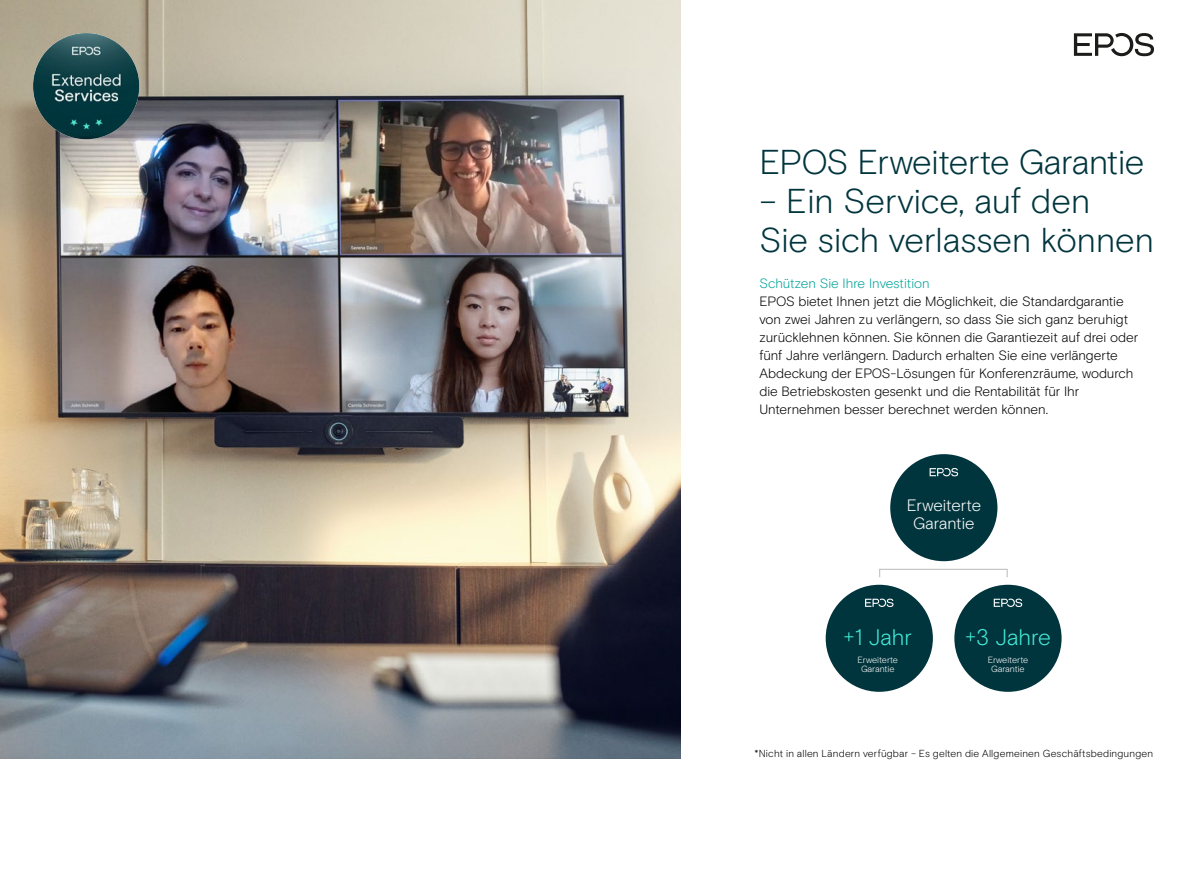
<style>
.page{position:relative;width:1187px;height:893px;background:#fff}
.page>*{position:absolute;margin:0;border:0;box-sizing:border-box;transform-origin:0 0}
.t1{font:300 34.5px/39px "EPOS Basis";letter-spacing:-.01em;color:#00353d}
.t2{font:300 22.5px "EPOS Basis";letter-spacing:-.01em;color:#44ead6}
.t3{font:300 16.5px/18px "EPOS Basis";letter-spacing:-.01em;color:#fff;text-align:center}
.t4{font:300 13.5px/18px "EPOS Basis";letter-spacing:-.005em;color:#000}
.t5{font:300 13.5px "EPOS Basis";color:#00a399}
.t6{font:300 10.2px "EPOS Basis";letter-spacing:.015em;color:#000}
.t7{font:300 9px/9px "EPOS Basis";letter-spacing:-.01em;color:#fff;text-align:center}
</style>
<div class="page">
<img style="left:0;top:0;width:680px;height:758px">
<svg style="left:1073px;top:33px;width:80px;height:23px"></svg>
<img style="left:33px;top:33px;width:106px;height:106px;border-radius:53px">
<div style="left:825px;top:585px;width:107px;height:107px;background:#00353d;border-radius:50%"></div>
<svg style="left:865px;top:599px;width:28px;height:8px"></svg>
<div style="left:954px;top:585px;width:107px;height:107px;background:#00353d;border-radius:50%"></div>
<svg style="left:993px;top:599px;width:29px;height:8px"></svg>
<div style="left:879px;top:569px;width:128px;height:9px;border:1px solid #c1c1c1"></div>
<div style="left:890px;top:454px;width:107px;height:107px;background:#00353d;border-radius:50%"></div>
<svg style="left:929px;top:468px;width:29px;height:8px"></svg>
<h1 class="t1" style="left:759px;top:142px;width:386px">EPOS Erweiterte Garantie</h1>
<h1 class="t1" style="left:759px;top:181px;width:396px">– Ein Service, auf den<br>Sie sich verlassen können</h1>
<p class="t5" style="left:759px;top:275px;width:172px">Schützen Sie Ihre Investition</p>
<p class="t4" style="left:759px;top:292px;width:380px">EPOS bietet Ihnen jetzt die Möglichkeit, die Standardgarantie von zwei Jahren zu verlängern, so dass Sie sich ganz beruhigt zurücklehnen können. Sie können die Garantiezeit auf drei oder fünf Jahre verlängern. Dadurch erhalten Sie eine verlängerte Abdeckung der EPOS-Lösungen für Konferenzräume, wodurch die Betriebskosten gesenkt und die Rentabilität für Ihr Unternehmen besser berechnet werden können.</p>
<p class="t3" style="left:906px;top:497px;width:76px">Erweiterte<br>Garantie</p>
<h2 class="t2" style="left:843px;top:624px;width:70px">+1 Jahr</h2>
<p class="t7" style="left:857px;top:656px;width:42px">Erweiterte<br>Garantie</p>
<h2 class="t2" style="left:965px;top:624px;width:87px">+3 Jahre</h2>
<p class="t7" style="left:987px;top:656px;width:42px">Erweiterte<br>Garantie</p>
<p class="t6" style="left:754px;top:747px;width:400px">*Nicht in allen Ländern verfügbar – Es gelten die Allgemeinen Geschäftsbedingungen</p>
</div>
